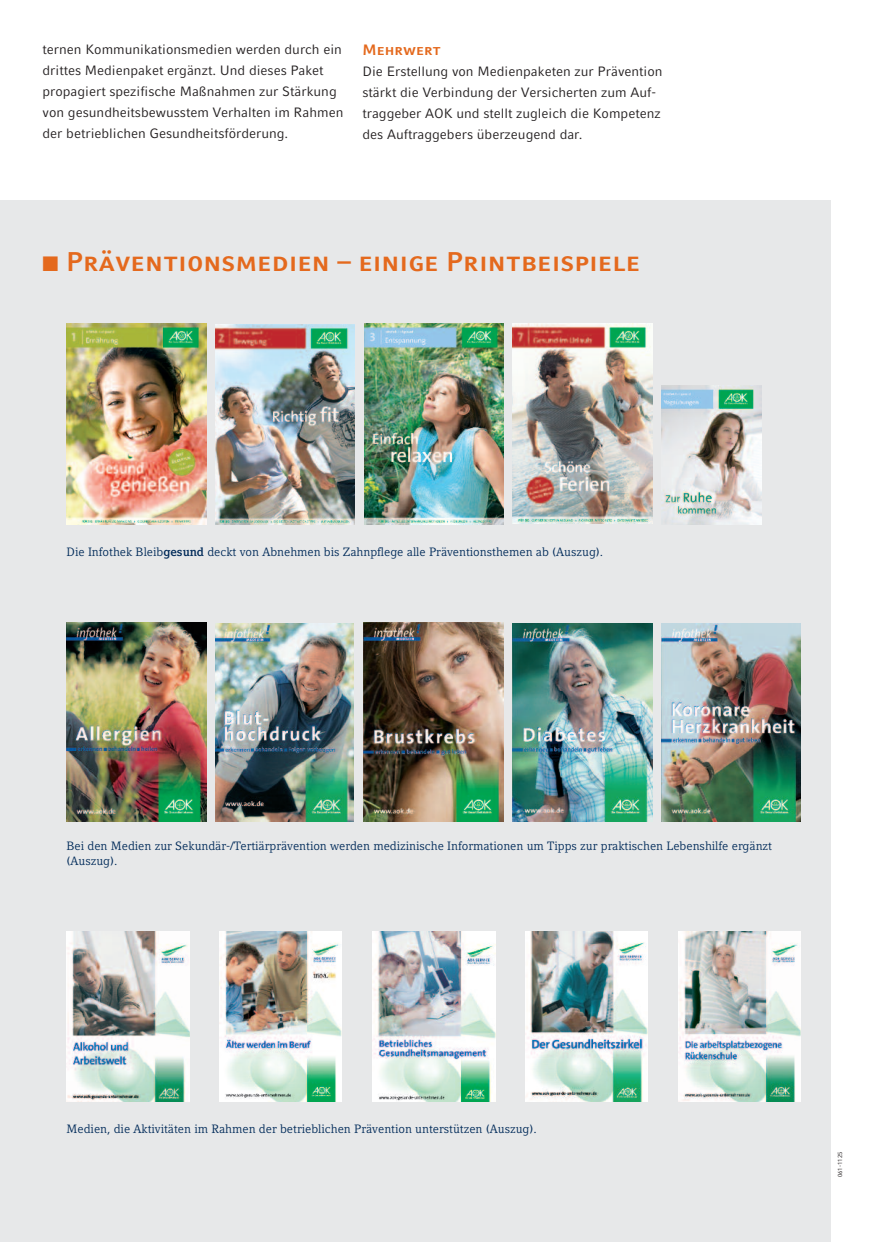
<style>
.page{position:relative;width:872px;height:1242px;background:#fff}
.page>*{position:absolute;margin:0;border:0;box-sizing:border-box;transform-origin:0 0}
.t1{font:27px "Compatil Fact LT Bold SC";color:#e4691d}
.t2{font:15px "Compatil Fact LT Bold SC";color:#e4691d}
.t3{font:13.5px/21px "Compatil Fact LT";color:#231f20}
.t4{font:12px/15px "Compatil Letter LT";color:#002a59}
.t5{font:6px "Compatil Fact LT";color:#231f20}
.s1{font-weight:700}
</style>
<div class="page">
<div style="left:0;top:200px;width:830px;height:1042px;background:#e7e8e9"></div>
<img style="left:215px;top:324px;width:140px;height:201px">
<img style="left:67px;top:324px;width:139px;height:200px">
<img style="left:513px;top:323px;width:139px;height:201px">
<img style="left:364px;top:324px;width:139px;height:200px">
<img style="left:661px;top:386px;width:100px;height:138px">
<img style="left:67px;top:622px;width:139px;height:199px">
<img style="left:215px;top:623px;width:139px;height:198px">
<img style="left:364px;top:622px;width:139px;height:199px">
<img style="left:513px;top:623px;width:139px;height:198px">
<img style="left:661px;top:623px;width:139px;height:198px">
<img style="left:67px;top:931px;width:122px;height:171px">
<img style="left:220px;top:931px;width:122px;height:171px">
<img style="left:373px;top:931px;width:122px;height:171px">
<img style="left:525px;top:931px;width:123px;height:170px">
<img style="left:678px;top:931px;width:122px;height:171px">
<p class="t3" style="left:43px;top:40px;width:302px">ternen Kommunikationsmedien werden durch ein drittes Medienpaket ergänzt. Und dieses Paket propagiert spezifische Maßnahmen zur Stärkung von gesundheitsbewusstem Verhalten im Rahmen der betrieblichen Gesundheitsförderung.</p>
<p class="t2" style="left:362px;top:44px;width:80px">Mehrwert</p>
<p class="t3" style="left:362px;top:62px;width:301px">Die Erstellung von Medienpaketen zur Prävention stärkt die Verbindung der Versicherten zum Auf&shy;traggeber AOK und stellt zugleich die Kompetenz des Auftraggebers überzeugend dar.</p>
<h1 class="t1" style="left:43px;top:252px;width:599px">■ Präventionsmedien – einige Printbeispiele</h1>
<p class="t4" style="left:67px;top:545px;width:538px">Die Infothek Bleib<span class="s1">gesund</span> deckt von Abnehmen bis Zahnpflege alle Präventionsthemen ab (Auszug).</p>
<p class="t4" style="left:67px;top:840px;width:707px">Bei den Medien zur Sekundär-/Tertiärprävention werden medizinische Informationen um Tipps zur praktischen Lebenshilfe ergänzt (Auszug).</p>
<p class="t4" style="left:67px;top:1122px;width:472px">Medien, die Aktivitäten im Rahmen der betrieblichen Prävention unterstützen (Auszug).</p>
<p class="t5" style="left:838px;top:1177px;width:27px;rotate:-90deg">061-1125</p>
</div>
